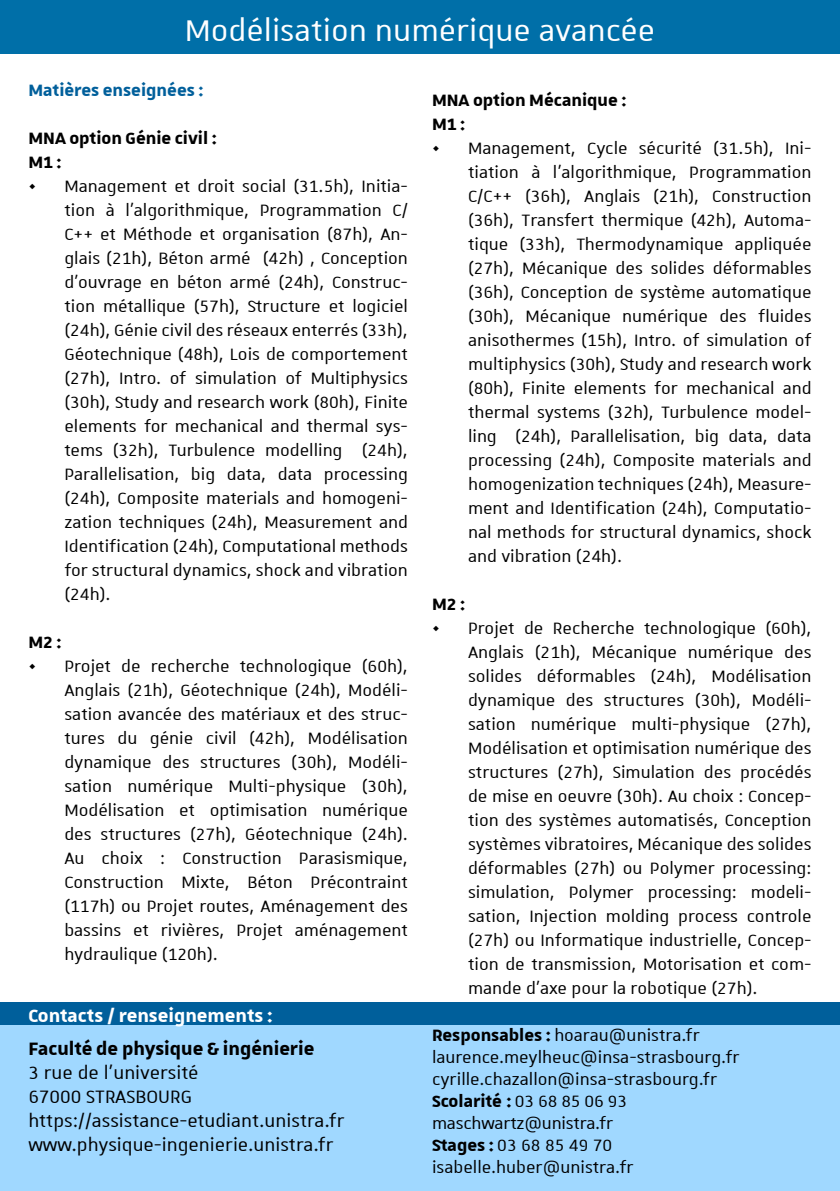
<style>
.page{position:relative;width:840px;height:1191px;background:#fff}
.page>*{position:absolute;margin:0;border:0;box-sizing:border-box;transform-origin:0 0}
.t1{font:40px "Unistra A";color:#fff}
.t2{font:24px/24px "Unistra A";color:#000}
.t3{font:700 24px "Unistra A";color:#000}
.t4{font:700 24px "Unistra A";color:#fff}
.t5{font:22px/24px "Unistra A";color:#000;text-align:justify}
.t6{font:700 22px/24px "Unistra A";color:#000}
.t7{font:700 22px "Unistra A";color:#005f9b}
.s1{font-weight:700}
</style>
<div class="page">
<div style="left:0;top:1006px;width:839px;height:185px;background:#a0d8ff"></div>
<div style="left:0;top:0;width:839px;height:54px;background:#006fa8"></div>
<div style="left:0;top:1002px;width:839px;height:23px;background:#005f9b"></div>
<h1 class="t1" style="left:185px;top:9px;width:471px">Modélisation numérique avancée</h1>
<p class="t7" style="left:28px;top:77px;width:176px">Matières enseignées :</p>
<p class="t6" style="left:28px;top:125px;width:190px">MNA option Génie civil :<br>M1 :</p>
<p class="t5" style="left:64px;top:173px;width:345px;text-indent:-36px">• Management et droit social (31.5h), Initia&shy;tion à l’algorithmique, Programmation C/ C++ et Méthode et organisation (87h), An&shy;glais (21h), Béton armé (42h) , Conception d’ouvrage en béton armé (24h), Construc&shy;tion métallique (57h), Structure et logiciel (24h), Génie civil des réseaux enterrés (33h), Géotechnique (48h), Lois de comportement (27h), Intro. of simulation of Multiphysics (30h), Study and research work (80h), Finite elements for mechanical and thermal sys&shy;tems (32h), Turbulence modelling (24h), Parallelisation, big data, data processing (24h), Composite materials and homogeni&shy;zation techniques (24h), Measurement and Identification (24h), Computational methods for structural dynamics, shock and vibration (24h).</p>
<p class="t6" style="left:28px;top:629px;width:35px">M2 :</p>
<p class="t5" style="left:64px;top:653px;width:345px;text-indent:-36px">• Projet de recherche technologique (60h), Anglais (21h), Géotechnique (24h), Modéli&shy;sation avancée des matériaux et des struc&shy;tures du génie civil (42h), Modélisation dynamique des structures (30h), Modéli&shy;sation numérique Multi-physique (30h), Modélisation et optimisation numérique des structures (27h), Géotechnique (24h).<br>Au choix : Construction Parasismique, Construction Mixte, Béton Précontraint (117h) ou Projet routes, Aménagement des bassins et rivières, Projet aménagement hydraulique (120h).</p>
<p class="t6" style="left:432px;top:87px;width:196px">MNA option Mécanique :<br>M1 :</p>
<p class="t5" style="left:468px;top:135px;width:345px;text-indent:-36px">• Management, Cycle sécurité (31.5h), Ini&shy;tiation à l’algorithmique, Programmation C/C++ (36h), Anglais (21h), Construction (36h), Transfert thermique (42h), Automa&shy;tique (33h), Thermodynamique appliquée (27h), Mécanique des solides déformables (36h), Conception de système automatique (30h), Mécanique numérique des fluides anisothermes (15h), Intro. of simulation of multiphysics (30h), Study and research work (80h), Finite elements for mechanical and thermal systems (32h), Turbulence model&shy;ling (24h), Parallelisation, big data, data processing (24h), Composite materials and homogenization techniques (24h), Measure&shy;ment and Identification (24h), Computatio&shy;nal methods for structural dynamics, shock and vibration (24h).</p>
<p class="t6" style="left:432px;top:591px;width:35px">M2 :</p>
<p class="t5" style="left:468px;top:616px;width:345px;text-indent:-36px">• Projet de Recherche technologique (60h), Anglais (21h), Mécanique numérique des solides déformables (24h), Modélisation dynamique des structures (30h), Modéli&shy;sation numérique multi-physique (27h), Modélisation et optimisation numérique des structures (27h), Simulation des procédés de mise en oeuvre (30h). Au choix : Concep&shy;tion des systèmes automatisés, Conception systèmes vibratoires, Mécanique des solides déformables (27h) ou Polymer processing: simulation, Polymer processing: modeli&shy;sation, Injection molding process controle (27h) ou Informatique industrielle, Concep&shy;tion de transmission, Motorisation et com&shy;mande d’axe pour la robotique (27h).</p>
<p class="t4" style="left:28px;top:1001px;width:246px">Contacts / renseignements :</p>
<p class="t3" style="left:28px;top:1035px;width:287px">Faculté de physique &amp; ingénierie</p>
<p class="t2" style="left:28px;top:1059px;width:317px">3 rue de l’université<br>67000 STRASBOURG https://assistance-etudiant.unistra.fr www.physique-ingenierie.unistra.fr</p>
<p class="t5" style="left:432px;top:1023px;width:309px;line-height:22px;text-align:left"><span class="s1">Responsables :</span> hoarau@unistra.fr laurence.meylheuc@insa-strasbourg.fr cyrille.chazallon@insa-strasbourg.fr<br><span class="s1">Scolarité :</span> 03 68 85 06 93 maschwartz@unistra.fr<br><span class="s1">Stages :</span> 03 68 85 49 70 isabelle.huber@unistra.fr</p>
</div>
